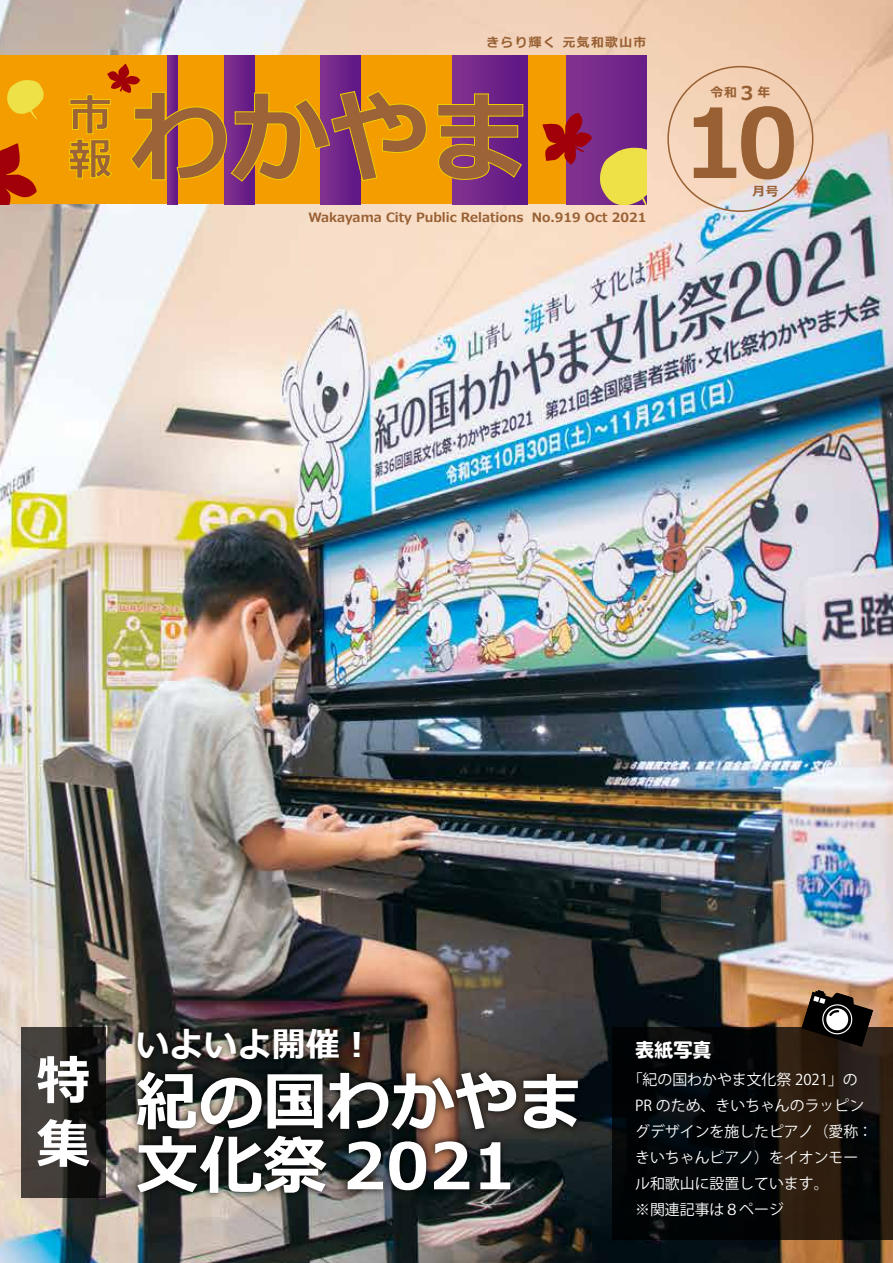
<style>
.page{position:relative;width:893px;height:1263px;background:#fff}
.page>*{position:absolute;margin:0;border:0;box-sizing:border-box;transform-origin:0 0}
.t1{font:700 95.7px "Meiryo";color:#986033;scale:.95 1}
.t2{font:700 63.75px/63.8px "Meiryo";color:#fff}
.t3{font:700 53.1px/63.8px "Meiryo";color:#fff}
.t4{font:700 34.05px "Meiryo";color:#fff}
.t5{font:700 19.2px "VDL V7 Maru Gothic Extra";color:#fff}
.t6{font:700 19.2px "Meiryo";color:#986033}
.t7{font:14.85px/26.1px "Koz Go Pro";color:#fff}
.t8{font:700 12.75px "Meiryo";color:#986033}
</style>
<div class="page">
<img style="left:0;top:0;width:893px;height:1263px">
<div style="left:0;top:55px;width:567px;height:149px;background:#f39d00"></div>
<div style="left:567px;top:55px;width:79px;height:149px;background:#76298b"></div>
<div style="left:452px;top:55px;width:76px;height:149px;background:linear-gradient(to right,#81338e,#5d1685)"></div>
<div style="left:321px;top:55px;width:39px;height:149px;background:linear-gradient(to right,#82338e,#5d1584)"></div>
<div style="left:225px;top:55px;width:30px;height:149px;background:linear-gradient(to right,#82338e,#5e1785)"></div>
<svg style="left:167px;top:55px;width:10px;height:149px"></svg>
<svg style="left:0;top:143px;width:37px;height:61px;background:#c64604"></svg>
<svg style="left:5px;top:80px;width:39px;height:39px;background:#efc72c"></svg>
<svg style="left:542px;top:113px;width:104px;height:91px"></svg>
<svg style="left:437px;top:93px;width:87px;height:87px;background:#9a5a4a"></svg>
<svg style="left:69px;top:64px;width:358px;height:118px;background:#c47926"></svg>
<svg style="left:21px;top:1027px;width:84px;height:170px;background:#2d2b28"></svg>
<svg style="left:129px;top:1021px;width:457px;height:180px;background:#2e2b28"></svg>
<svg style="left:612px;top:1027px;width:281px;height:212px;background:#0f0d0a"></svg>
<svg style="left:801px;top:990px;width:72px;height:57px;background:#4c3f35"></svg>
<p class="t8" style="left:486px;top:34px;width:71px">きらり輝く</p>
<p class="t8" style="left:563px;top:34px;width:85px">元気和歌山市</p>
<p class="t8" style="left:308px;top:208px;width:217px">Wakayama City Public Relations</p>
<p class="t8" style="left:532px;top:208px;width:116px">No.919 Oct 2021</p>
<p class="t6" style="left:737px;top:79px;width:21px">３</p>
<p class="t8" style="left:757px;top:84px;width:14px">年</p>
<p class="t8" style="left:711px;top:84px;width:28px">令和</p>
<h1 class="t1" style="left:682px;top:76px;width:123px">10</h1>
<p class="t8" style="left:752px;top:182px;width:28px">月号</p>
<h3 class="t3" style="left:37px;top:1052px;width:55px">特集</h3>
<h3 class="t4" style="left:136px;top:1020px;width:240px">いよいよ開催!</h3>
<h2 class="t2" style="left:136px;top:1073px;width:448px">紀の国わかやま文化祭 2021</h2>
<p class="t5" style="left:635px;top:1037px;width:78px">表紙写真</p>
<p class="t7" style="left:635px;top:1067px;width:239px;text-indent:-7px">「紀の国わかやま文化祭 2021」の<br>PR のため、きいちゃんのラッピングデザインを施したピアノ（愛称：きいちゃんピアノ）をイオンモール和歌山に設置しています。<br>※関連記事は８ページ</p>
</div>
